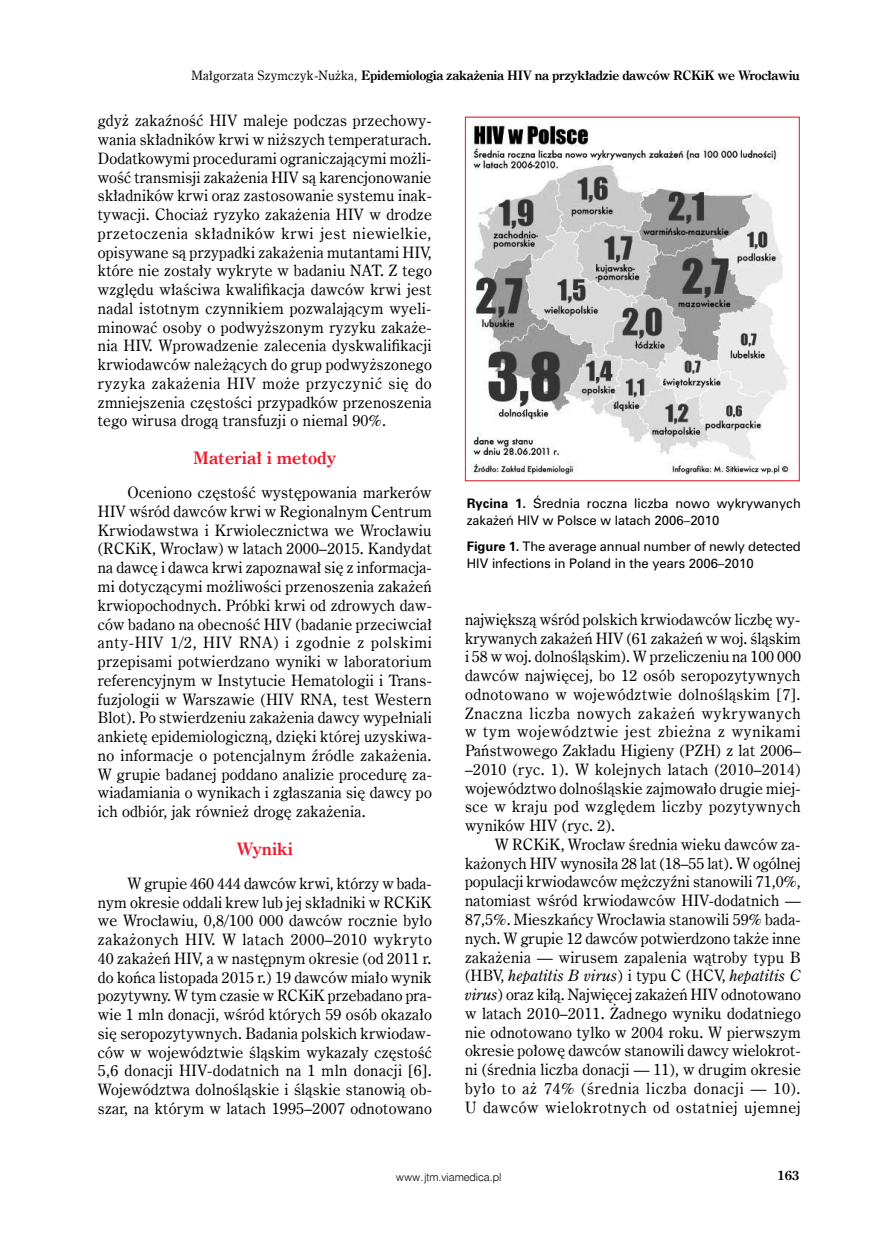
<style>
.page{position:relative;width:872px;height:1234px;background:#fff}
.page>*{position:absolute;margin:0;border:0;box-sizing:border-box;transform-origin:0 0}
.t1{font:700 17.25px "Century Oldst EU";color:#ed1c2e}
.t2{font:15.75px/18.8px "Century Oldst EU";letter-spacing:.015em;color:#000;text-align:justify}
.t3{font:700 13.2px "Century Oldst EU";color:#000}
.t4{font:700 13.05px "Century Oldst EU";letter-spacing:-.025em;color:#000}
.t5{font:12px/17.2px "Zurich PL";color:#000}
.t6{font:10.95px "Swis 721 Lt EU";color:#000}
.s1{font-weight:400}
.s2{font-weight:700}
.s3{font-style:italic}
</style>
<div class="page">
<img style="left:471px;top:123px;width:321px;height:352px">
<div style="left:465px;top:117px;width:334px;height:364px;border:1px solid #ed1c2e"></div>
<p class="t4" style="left:191px;top:67px;width:610px"><span class="s1">Małgorzata Szymczyk-Nużka,</span> Epidemiologia zakażenia HIV na przykładzie dawców RCKiK we Wrocławiu</p>
<p class="t2" style="left:98px;top:112px;width:335px">gdyż zakaźność HIV maleje podczas przechowy&shy;wania składników krwi w niższych temperaturach.<br>Dodatkowymi procedurami ograniczającymi możli&shy;wość transmisji zakażenia HIV są karencjonowanie składników krwi oraz zastosowanie systemu inak&shy;tywacji. Chociaż ryzyko zakażenia HIV w drodze przetoczenia składników krwi jest niewielkie, opisywane są przypadki zakażenia mutantami HIV, które nie zostały wykryte w badaniu NAT. Z tego względu właściwa kwalifikacja dawców krwi jest nadal istotnym czynnikiem pozwalającym wyeli&shy;minować osoby o podwyższonym ryzyku zakaże&shy;nia HIV. Wprowadzenie zalecenia dyskwalifikacji krwiodawców należących do grup podwyższonego ryzyka zakażenia HIV może przyczynić się do zmniejszenia częstości przypadków przenoszenia tego wirusa drogą transfuzji o niemal 90%.</p>
<p class="t1" style="left:193px;top:447px;width:145px">Materiał i metody</p>
<p class="t2" style="left:98px;top:483px;width:336px;text-indent:30px">Oceniono częstość występowania markerów HIV wśród dawców krwi w Regionalnym Centrum Krwiodawstwa i Krwiolecznictwa we Wrocławiu (RCKiK, Wrocław) w latach 2000–2015. Kandydat na dawcę i dawca krwi zapoznawał się z informacja&shy;mi dotyczącymi możliwości przenoszenia zakażeń krwiopochodnych. Próbki krwi od zdrowych daw&shy;ców badano na obecność HIV (badanie przeciwciał anty-HIV 1/2, HIV RNA) i zgodnie z polskimi przepisami potwierdzano wyniki w laboratorium referencyjnym w Instytucie Hematologii i Trans&shy;fuzjologii w Warszawie (HIV RNA, test Western Blot). Po stwierdzeniu zakażenia dawcy wypełniali ankietę epidemiologiczną, dzięki której uzyskiwa&shy;no informacje o potencjalnym źródle zakażenia.<br>W grupie badanej poddano analizie procedurę za&shy;wiadamiania o wynikach i zgłaszania się dawcy po ich odbiór, jak również drogę zakażenia.</p>
<p class="t1" style="left:237px;top:837px;width:58px">Wyniki</p>
<p class="t2" style="left:98px;top:873px;width:335px;text-indent:30px">W grupie 460 444 dawców krwi, którzy w bada&shy;nym okresie oddali krew lub jej składniki w RCKiK we Wrocławiu, 0,8/100 000 dawców rocznie było zakażonych HIV. W latach 2000–2010 wykryto 40 zakażeń HIV, a w następnym okresie (od 2011 r. do końca listopada 2015 r.) 19 dawców miało wynik pozytywny. W tym czasie w RCKiK przebadano pra&shy;wie 1 mln donacji, wśród których 59 osób okazało się seropozytywnych. Badania polskich krwiodaw&shy;ców w województwie śląskim wykazały częstość 5,6 donacji HIV-dodatnich na 1 mln donacji [6].<br>Województwa dolnośląskie i śląskie stanowią ob&shy;szar, na którym w latach 1995–2007 odnotowano</p>
<p class="t5" style="left:467px;top:494px;width:335px"><span class="s2">Rycina 1.</span> Średnia roczna liczba nowo wykrywanych zakażeń HIV w Polsce w latach 2006–2010</p>
<p class="t5" style="left:467px;top:537px;width:335px"><span class="s2">Figure 1.</span> The average annual number of newly detected<br>HIV infections in Poland in the years 2006–2010</p>
<p class="t2" style="left:465px;top:610px;width:337px">największą wśród polskich krwiodawców liczbę wy&shy;krywanych zakażeń HIV (61 zakażeń w woj. śląskim i 58 w woj. dolnośląskim). W przeliczeniu na 100 000 dawców najwięcej, bo 12 osób seropozytywnych odnotowano w województwie dolnośląskim [7].<br>Znaczna liczba nowych zakażeń wykrywanych w tym województwie jest zbieżna z wynikami Państwowego Zakładu Higieny (PZH) z lat 2006– –2010 (ryc. 1). W kolejnych latach (2010–2014) województwo dolnośląskie zajmowało drugie miej&shy;sce w kraju pod względem liczby pozytywnych wyników HIV (ryc. 2).</p>
<p class="t2" style="left:465px;top:835px;width:337px;text-indent:30px">W RCKiK, Wrocław średnia wieku dawców za&shy;każonych HIV wynosiła 28 lat (18–55 lat). W ogólnej populacji krwiodawców mężczyźni stanowili 71,0%, natomiast wśród krwiodawców HIV-dodatnich — 87,5%. Mieszkańcy Wrocławia stanowili 59% bada&shy;nych. W grupie 12 dawców potwierdzono także inne zakażenia — wirusem zapalenia wątroby typu B (HBV, <span class="s3">hepatitis B virus</span>) i typu C (HCV, <span class="s3">hepatitis C virus</span>) oraz kiłą. Najwięcej zakażeń HIV odnotowano w latach 2010–2011. Żadnego wyniku dodatniego nie odnotowano tylko w 2004 roku. W pierwszym okresie połowę dawców stanowili dawcy wielokrot&shy;ni (średnia liczba donacji — 11), w drugim okresie było to aż 74% (średnia liczba donacji — 10).<br>U dawców wielokrotnych od ostatniej ujemnej</p>
<p class="t6" style="left:396px;top:1169px;width:107px">www.jtm.viamedica.pl</p>
<p class="t3" style="left:777px;top:1166px;width:24px">163</p>
</div>
